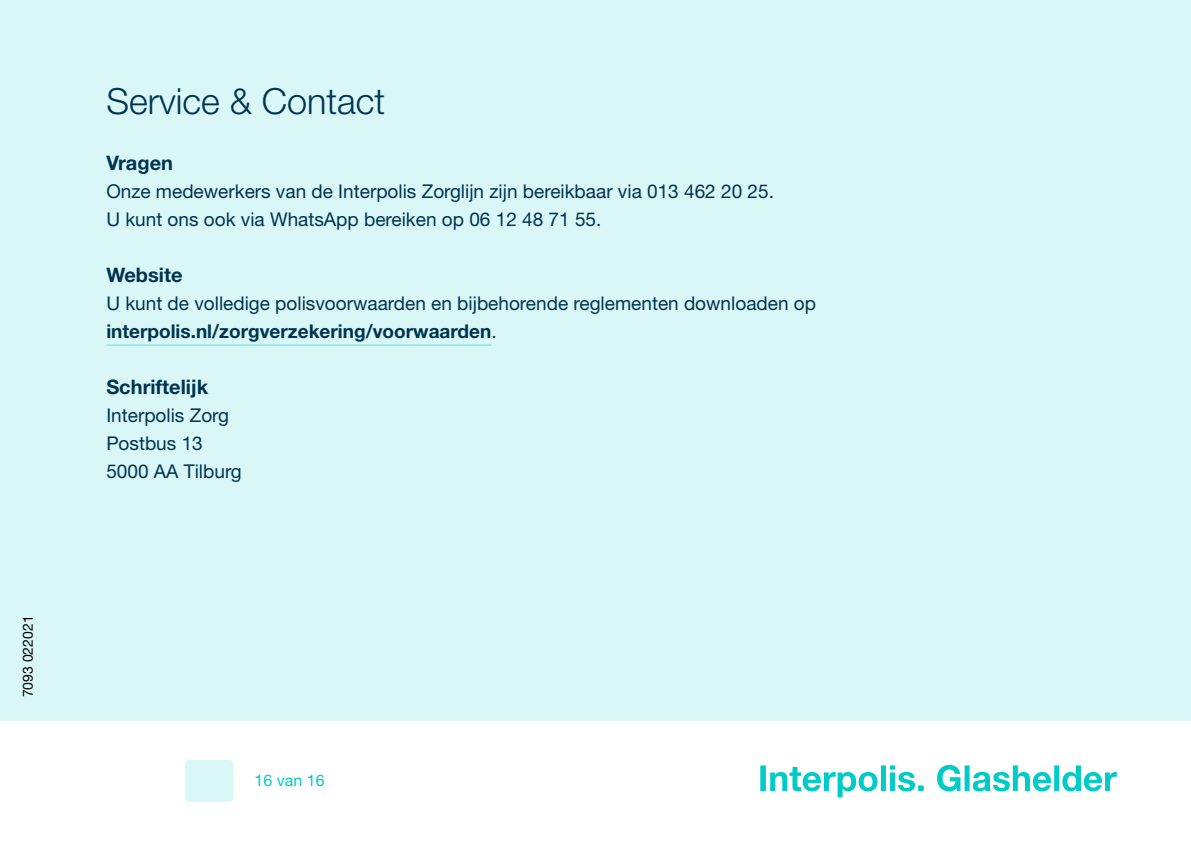
<style>
.page{position:relative;width:1191px;height:842px;background:#fff}
.page>*{position:absolute;margin:0;border:0;box-sizing:border-box;transform-origin:0 0}
.t1{font:300 36px "Helvetica Neue LT Std";color:#00334e}
.t2{font:700 20px "Helvetica Neue LT Std";color:#00334e}
.t3{font:19px/28px "Helvetica Neue LT Std";color:#00334e}
.t4{font:16px "Helvetica Neue LT Std";color:#00cbc6}
.t5{font:14px "Helvetica Neue LT Std";color:#000}
.s1{font-weight:700}
</style>
<div class="page">
<div style="left:0;top:0;width:1191px;height:720px;background:#d9f7f7"></div>
<hr style="left:106px;top:345px;width:385px;height:1px;background:#66e0dd">
<svg style="left:760px;top:765px;width:356px;height:32px"></svg>
<div style="left:185px;top:760px;width:48px;height:42px;background:#d9f7f6;border-radius:4px"></div>
<p class="t5" style="left:19px;top:697px;width:83px;rotate:-90deg">7093 022021</p>
<h1 class="t1" style="left:106px;top:79px;width:280px">Service &amp; Contact</h1>
<p class="t2" style="left:106px;top:151px;width:68px">Vragen</p>
<p class="t3" style="left:106px;top:177px;width:669px">Onze medewerkers van de Interpolis Zorglijn zijn bereikbaar via 013 462 20 25.<br>U kunt ons ook via WhatsApp bereiken op 06 12 48 71 55.</p>
<p class="t2" style="left:106px;top:263px;width:78px">Website</p>
<p class="t3" style="left:106px;top:289px;width:711px">U kunt de volledige polisvoorwaarden en bijbehorende reglementen downloaden op <span class="s1">interpolis.nl/zorgverzekering/voorwaarden</span>.</p>
<p class="t2" style="left:106px;top:375px;width:103px">Schriftelijk</p>
<p class="t3" style="left:106px;top:401px;width:137px">Interpolis Zorg<br>Postbus 13<br>5000 AA Tilburg</p>
<p class="t4" style="left:255px;top:771px;width:71px">16 van 16</p>
</div>
